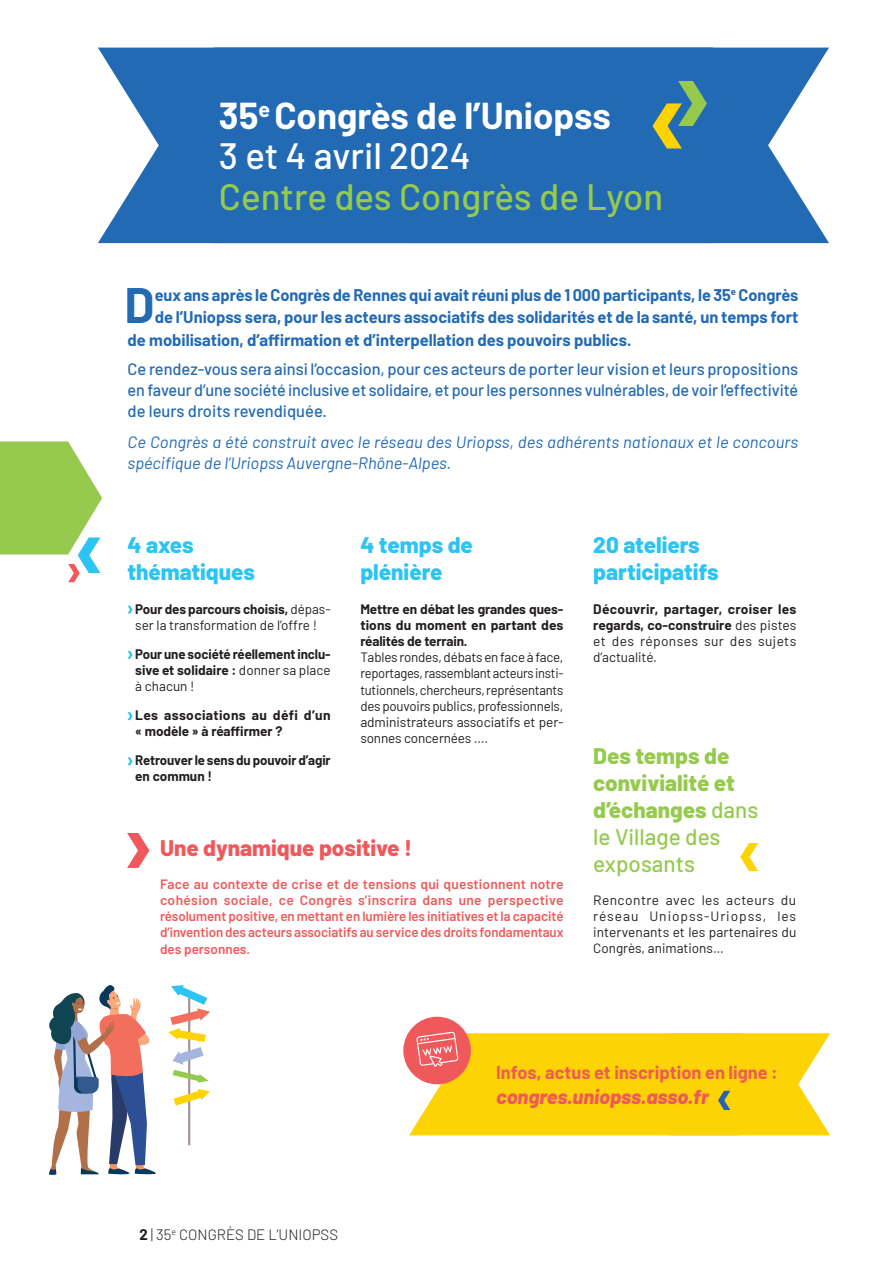
<style>
.page{position:relative;width:893px;height:1263px;background:#fff}
.page>*{position:absolute;margin:0;border:0;box-sizing:border-box;transform-origin:0 0}
.t1{font:700 48.6px "Barlow";color:#226ab4}
.t2{font:500 36.6px/40.2px "Barlow";color:#96ca4e}
.t3{font:700 36.6px "Barlow";color:#fff}
.t4{font:800 22.5px/27px "Barlow";color:#96ca4e}
.t5{font:800 22.5px/27px "Barlow";color:#2bc4f3}
.t6{font:800 22.5px "Barlow";color:#f0595b}
.t7{font:italic 800 20.25px "Barlow";color:#f0595b}
.t8{font:700 18.15px "Barlow";color:#f0595b}
.t9{font:700 16.5px "Barlow";letter-spacing:-.005em;color:#226ab4}
.t10{font:500 16.5px/21px "Barlow";letter-spacing:-.005em;color:#226ab4;text-align:justify}
.t11{font:italic 16.5px/21.8px "Barlow";color:#226ab4}
.t12{font:300 15px "Barlow";color:#231f20}
.t13{font:13.5px/16.2px "Barlow";letter-spacing:-.005em;color:#231f20;text-align:justify}
.t14{font:700 13.5px/16.2px "Barlow";color:#231f20;text-align:justify}
.t15{font:600 13.5px/16.2px "Barlow";letter-spacing:-.005em;color:#f0595b;text-align:justify}
.t16{font:700 13.5px/16.2px "Barlow";letter-spacing:.02em;color:#231f20}
.s1{color:#fff}
.s2{font-weight:700}
.s3{font-weight:400}
.s4{font-weight:500}
</style>
<div class="page">
<svg style="left:98px;top:48px;width:116px;height:195px;fill:#226ab4"></svg>
<div style="left:214px;top:48px;width:615px;height:195px;background:#226ab4"></div>
<svg style="left:128px;top:606px;width:5px;height:8px"></svg>
<svg style="left:128px;top:651px;width:5px;height:8px"></svg>
<svg style="left:128px;top:712px;width:5px;height:8px"></svg>
<svg style="left:128px;top:757px;width:5px;height:8px"></svg>
<svg style="left:740px;top:843px;width:18px;height:28px"></svg>
<svg style="left:652px;top:81px;width:55px;height:67px;background:#5e8e81"></svg>
<svg style="left:0;top:441px;width:102px;height:141px"></svg>
<svg style="left:127px;top:833px;width:22px;height:35px"></svg>
<div style="left:403px;top:1017px;width:68px;height:67px;background:#f0595b;border-radius:50%"></div>
<svg style="left:409px;top:1031px;width:421px;height:104px;background:#fccf1e"></svg>
<svg style="left:48px;top:985px;width:108px;height:190px"></svg>
<svg style="left:168px;top:985px;width:42px;height:160px"></svg>
<p class="t3" style="left:219px;top:89px;width:393px">35<sup>e</sup> Congrès de l’Uniopss</p>
<p class="t2" style="left:219px;top:133px;width:446px"><span class="s1">3 et 4 avril 2024<br></span>Centre des Congrès de Lyon</p>
<p class="t1" style="left:125px;top:270px;width:32px">D</p>
<p class="t9" style="left:155px;top:283px;width:645px">eux ans après le Congrès de Rennes qui avait réuni plus de 1 000 participants, le 35<sup>e</sup> Congrès</p>
<p class="t9" style="left:155px;top:305px;width:645px">de l’Uniopss sera, pour les acteurs associatifs des solidarités et de la santé, un temps fort</p>
<p class="t9" style="left:128px;top:328px;width:505px">de mobilisation, d’affirmation et d’interpellation des pouvoirs publics.</p>
<p class="t10" style="left:128px;top:358px;width:672px">Ce rendez-vous sera ainsi l’occasion, pour ces acteurs de porter leur vision et leurs propositions en faveur d’une société inclusive et solidaire, et pour les personnes vulnérables, de voir l’effectivité de leurs droits revendiquée.</p>
<p class="t11" style="left:128px;top:430px;width:672px">Ce Congrès a été construit avec le réseau des Uriopss, des adhérents nationaux et le concours spécifique de l’Uriopss Auvergne-Rhône-Alpes.</p>
<p class="t5" style="left:128px;top:530px;width:129px">4 axes thématiques</p>
<p class="t13" style="left:135px;top:599px;width:197px"><span class="s2">Pour des parcours choisis,</span> dépas&shy;ser la transformation de l’offre !</p>
<p class="t14" style="left:135px;top:645px;width:197px">Pour une société réellement inclu&shy;sive et solidaire : <span class="s3">donner sa place à chacun !</span></p>
<p class="t16" style="left:135px;top:706px;width:197px">Les associations au défi d’un « modèle » à réaffirmer ?</p>
<p class="t14" style="left:135px;top:751px;width:197px">Retrouver le sens du pouvoir d’agir en commun !</p>
<p class="t5" style="left:360px;top:530px;width:114px">4 temps de plénière</p>
<p class="t14" style="left:360px;top:599px;width:205px">Mettre en débat les grandes ques&shy;tions du moment en partant des réalités de terrain.</p>
<p class="t13" style="left:360px;top:648px;width:205px">Tables rondes, débats en face à face, reportages, rassemblant acteurs insti&shy;tutionnels, chercheurs, représentants des pouvoirs publics, professionnels, administrateurs associatifs et per&shy;sonnes concernées ….</p>
<p class="t6" style="left:160px;top:831px;width:254px">Une dynamique positive !</p>
<p class="t15" style="left:160px;top:875px;width:405px">Face au contexte de crise et de tensions qui questionnent notre cohésion sociale, ce Congrès s’inscrira dans une perspective résolument positive, en mettant en lumière les initiatives et la capacité d’invention des acteurs associatifs au service des droits fondamentaux des personnes.</p>
<p class="t5" style="left:593px;top:530px;width:127px">20 ateliers participatifs</p>
<p class="t14" style="left:593px;top:599px;width:205px">Découvrir, partager, croiser les regards, co-construire <span class="s3">des pistes et des réponses sur des sujets d’actualité.</span></p>
<p class="t4" style="left:593px;top:740px;width:167px">Des temps de convivialité et d’échanges <span class="s4">dans le Village des exposants</span></p>
<p class="t13" style="left:593px;top:891px;width:205px">Rencontre avec les acteurs du réseau Uniopss-Uriopss, les intervenants et les partenaires du Congrès, animations…</p>
<p class="t12" style="left:139px;top:1224px;width:200px"><span class="s2">2</span> | 35<sup>e</sup> CONGRÈS DE L’UNIOPSS</p>
<p class="t8" style="left:496px;top:1059px;width:283px">Infos, actus et inscription en ligne :</p>
<p class="t7" style="left:496px;top:1081px;width:214px">congres.uniopss.asso.fr</p>
</div>
